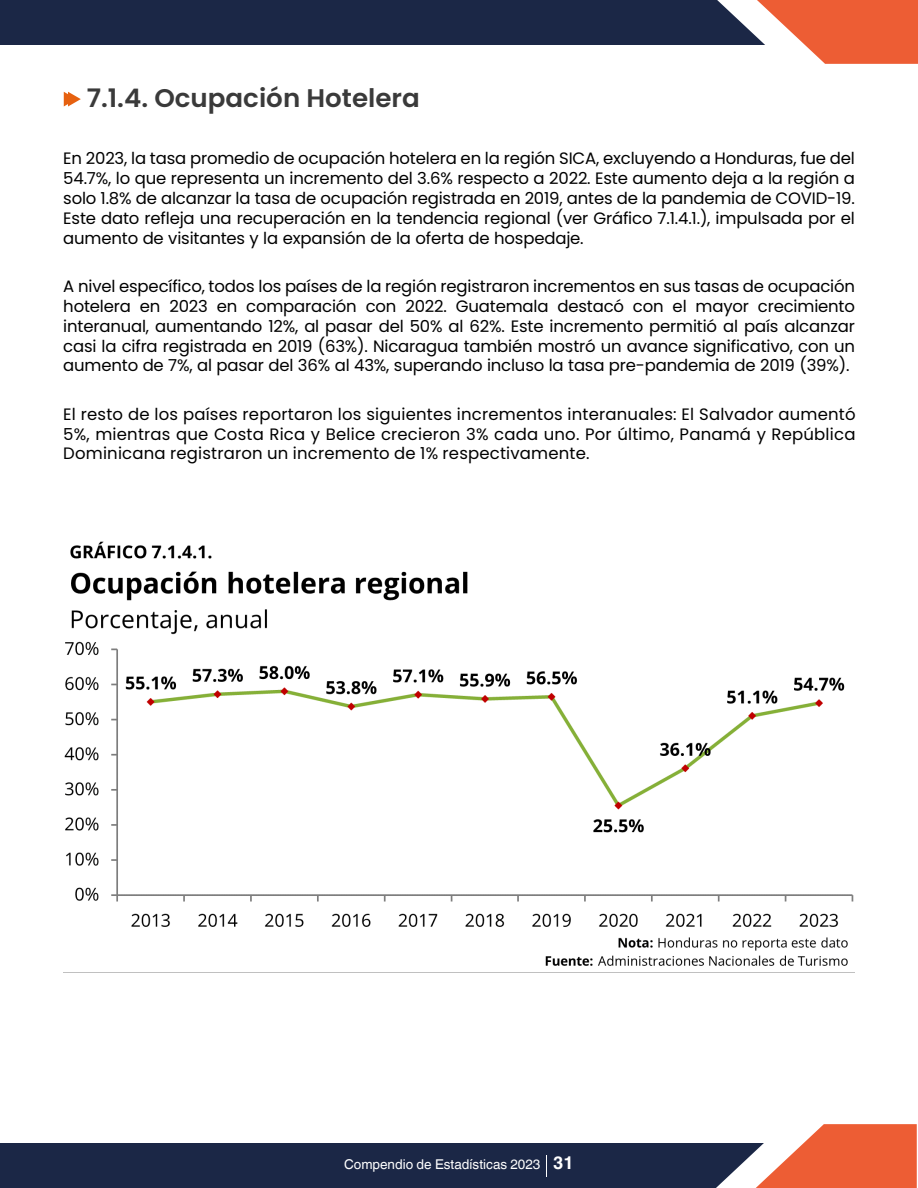
<style>
.page{position:relative;width:918px;height:1188px;background:#fff}
.page>*{position:absolute;margin:0;border:0;box-sizing:border-box;transform-origin:0 0}
.t1{font:600 25.5px "Poppins";color:#3a3a3a}
.t2{font:16.5px/19.8px "Poppins";letter-spacing:-.01em;color:#000;text-align:justify}
.t3{font:13.5px "Helvetica World";color:#fff}
.s1{font-weight:700;font-size:18px}
</style>
<div class="page">
<div style="left:0;top:0;width:820px;height:45px;background:#1b2746"></div>
<svg style="left:717px;top:0;width:201px;height:64px"></svg>
<div style="left:0;top:1143px;width:819px;height:45px;background:#1b2746"></div>
<svg style="left:716px;top:1124px;width:201px;height:64px"></svg>
<svg style="left:64px;top:92px;width:17px;height:14px"></svg>
<img style="left:63px;top:541px;width:791px;height:432px">
<h1 class="t1" style="left:87px;top:83px;width:335px">7.1.4. Ocupación Hotelera</h1>
<p class="t2" style="left:63px;top:149px;width:793px">En 2023, la tasa promedio de ocupación hotelera en la región SICA, excluyendo a Honduras, fue del 54.7%, lo que representa un incremento del 3.6% respecto a 2022. Este aumento deja a la región a solo 1.8% de alcanzar la tasa de ocupación registrada en 2019, antes de la pandemia de COVID-19.<br>Este dato refleja una recuperación en la tendencia regional (ver Gráfico 7.1.4.1.), impulsada por el aumento de visitantes y la expansión de la oferta de hospedaje.</p>
<p class="t2" style="left:63px;top:277px;width:793px">A nivel específico, todos los países de la región registraron incrementos en sus tasas de ocupación hotelera en 2023 en comparación con 2022. Guatemala destacó con el mayor crecimiento interanual, aumentando 12%, al pasar del 50% al 62%. Este incremento permitió al país alcanzar casi la cifra registrada en 2019 (63%). Nicaragua también mostró un avance significativo, con un aumento de 7%, al pasar del 36% al 43%, superando incluso la tasa pre-pandemia de 2019 (39%).</p>
<p class="t2" style="left:63px;top:404px;width:794px">El resto de los países reportaron los siguientes incrementos interanuales: El Salvador aumentó 5%, mientras que Costa Rica y Belice crecieron 3% cada uno. Por último, Panamá y República Dominicana registraron un incremento de 1% respectivamente.</p>
<p class="t3" style="left:344px;top:1156px;width:231px">Compendio de Estadísticas 2023 <span class="s1">31</span></p>
</div>
